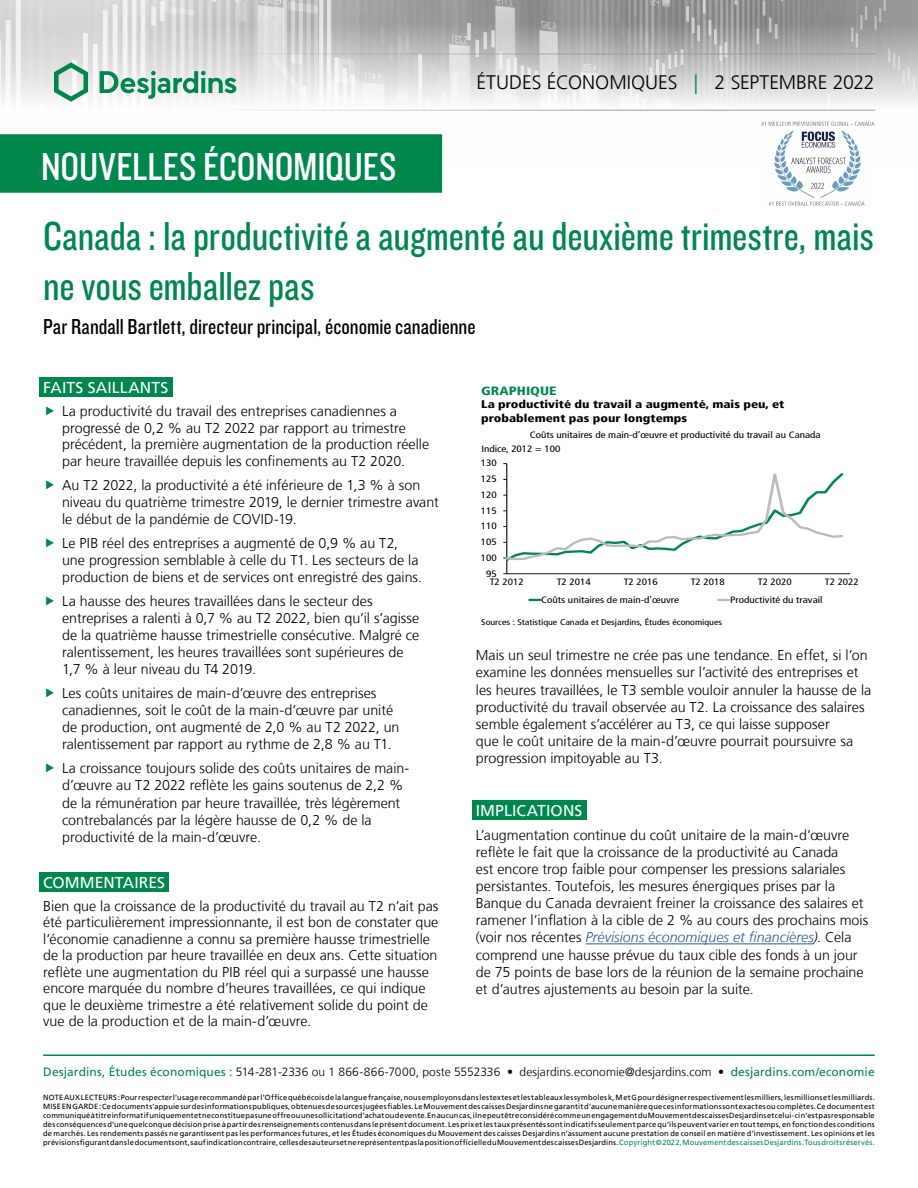
<style>
.page{position:relative;width:918px;height:1188px;background:#fff}
.page>*{position:absolute;margin:0;border:0;box-sizing:border-box;transform-origin:0 0}
.t1{font:42px/50.4px "Knockout 29 Junior Ltweight";color:#00874e}
.t2{font:40.5px "Knockout 29 Junior Ltweight";color:#fff}
.t3{font:22.5px "Knockout 29 Junior Ltweight";color:#000}
.t4{font:300 19.5px "Frutiger LT";letter-spacing:-.005em;color:#000}
.t5{font:15.75px "Frutiger LT";letter-spacing:.005em;color:#fff}
.t6{font:300 14.25px/17.1px "Frutiger LT";color:#000}
.t7{font:300 12px "Frutiger LT";letter-spacing:.005em;color:#000}
.t8{font:900 condensed 12px "Frutiger LT";color:#00874e;scale:1.2 1}
.t9{font:900 condensed 11.1px/13.2px "Frutiger LT";color:#000;scale:1.2 1}
.t10{font:condensed 9.15px/14px "Frutiger LT";color:#000;scale:1.2 1}
.t11{font:condensed 8.25px "Frutiger LT";color:#000;scale:1.2 1}
.t12{font:7.5px/9px "Frutiger LT";letter-spacing:.025em;color:#000;text-align:justify}
.s1{color:#00874e}
.s2{font-style:italic;color:#275b9b}
.s3{font-style:italic}
.s4{font-weight:400;color:#00874e}
</style>
<div class="page">
<img style="left:0;top:0;width:918px;height:164px">
<hr style="left:43px;top:54px;width:832px;height:1px;background:#9d9d9c">
<hr style="left:43px;top:110px;width:832px;height:1px;background:#9d9d9c">
<svg style="left:54px;top:62px;width:34px;height:40px"></svg>
<svg style="left:100px;top:71px;width:136px;height:28px"></svg>
<div style="left:0;top:135px;width:441px;height:57px;background:#00874e"></div>
<div style="left:0;top:134px;width:442px;height:59px;border:2px solid #00874e"></div>
<hr style="left:43px;top:1054px;width:832px;height:2px;background:#00874e">
<div style="left:39px;top:377px;width:133px;height:20px;background:#00874e"></div>
<div style="left:39px;top:872px;width:130px;height:20px;background:#00874e"></div>
<div style="left:472px;top:800px;width:114px;height:20px;background:#00874e"></div>
<hr style="left:586px;top:944px;width:228px;height:1px;background:#275b9b">
<hr style="left:506px;top:464px;width:1px;height:110px;background:#000">
<hr style="left:507px;top:573px;width:343px;height:1px;background:#000">
<svg style="left:503px;top:463px;width:341px;height:100px"></svg>
<svg style="left:530px;top:599px;width:10px;height:2px"></svg>
<svg style="left:718px;top:599px;width:11px;height:2px"></svg>
<img style="left:761px;top:121px;width:114px;height:85px">
<h2 class="t2" style="left:41px;top:140px;width:357px">NOUVELLES ÉCONOMIQUES</h2>
<h3 class="t4" style="left:476px;top:72px;width:400px">ÉTUDES ÉCONOMIQUES <span class="s1">|</span> 2 SEPTEMBRE 2022</h3>
<h1 class="t1" style="left:43px;top:209px;width:832px">Canada : la productivité a augmenté au deuxième trimestre, mais ne vous emballez pas</h1>
<h3 class="t3" style="left:43px;top:312px;width:434px">Par Randall Bartlett, directeur principal, économie canadienne</h3>
<p class="t5" style="left:43px;top:378px;width:127px">FAITS SAILLANTS</p>
<p class="t6" style="left:62px;top:404px;width:369px;line-height:16.5px">La productivité du travail des entreprises canadiennes a progressé de 0,2 % au T2 2022 par rapport au trimestre précédent, la première augmentation de la production réelle par heure travaillée depuis les confinements au T2 2020.</p>
<p class="t6" style="left:62px;top:477px;width:378px">Au T2 2022, la productivité a été inférieure de 1,3 % à son niveau du quatrième trimestre 2019, le dernier trimestre avant le début de la pandémie de COVID-19.</p>
<p class="t6" style="left:62px;top:535px;width:362px">Le PIB réel des entreprises a augmenté de 0,9 % au T2, une progression semblable à celle du T1. Les secteurs de la production de biens et de services ont enregistré des gains.</p>
<p class="t6" style="left:62px;top:593px;width:359px">La hausse des heures travaillées dans le secteur des entreprises a ralenti à 0,7 % au T2 2022, bien qu’il s’agisse de la quatrième hausse trimestrielle consécutive. Malgré ce ralentissement, les heures travaillées sont supérieures de 1,7 % à leur niveau du T4 2019.</p>
<p class="t6" style="left:62px;top:685px;width:339px">Les coûts unitaires de main-d’œuvre des entreprises canadiennes, soit le coût de la main-d’œuvre par unité de production, ont augmenté de 2,0 % au T2 2022, un ralentissement par rapport au rythme de 2,8 % au T1.</p>
<p class="t6" style="left:62px;top:760px;width:348px">La croissance toujours solide des coûts unitaires de main&shy;d’œuvre au T2 2022 reflète les gains soutenus de 2,2 % de la rémunération par heure travaillée, très légèrement contrebalancés par la légère hausse de 0,2 % de la productivité de la main-d’œuvre.</p>
<p class="t5" style="left:43px;top:873px;width:123px">COMMENTAIRES</p>
<p class="t6" style="left:43px;top:898px;width:397px;line-height:16.5px">Bien que la croissance de la productivité du travail au T2 n’ait pas été particulièrement impressionnante, il est bon de constater que l’économie canadienne a connu sa première hausse trimestrielle de la production par heure travaillée en deux ans. Cette situation reflète une augmentation du PIB réel qui a surpassé une hausse encore marquée du nombre d’heures travaillées, ce qui indique que le deuxième trimestre a été relativement solide du point de vue de la production et de la main-d’œuvre.</p>
<p class="t8" style="left:481px;top:384px;width:64px">GRAPHIQUE</p>
<p class="t9" style="left:481px;top:398px;width:254px">La productivité du travail a augmenté, mais peu, et probablement pas pour longtemps</p>
<p class="t10" style="left:481px;top:428px;width:284px;text-indent:49px">Coûts unitaires de main-d’œuvre et productivité du travail au Canada<br>Indice, 2012 = 100</p>
<p class="t10" style="left:481px;top:456px;width:15px">130</p>
<p class="t10" style="left:481px;top:472px;width:15px">125</p>
<p class="t10" style="left:481px;top:488px;width:15px">120</p>
<p class="t10" style="left:481px;top:504px;width:15px">115</p>
<p class="t10" style="left:481px;top:519px;width:15px">110</p>
<p class="t10" style="left:481px;top:535px;width:15px">105</p>
<p class="t10" style="left:481px;top:551px;width:15px">100</p>
<p class="t10" style="left:486px;top:566px;width:10px">95</p>
<p class="t10" style="left:490px;top:575px;width:30px">T2 2012</p>
<p class="t10" style="left:557px;top:575px;width:30px">T2 2014</p>
<p class="t10" style="left:624px;top:575px;width:30px">T2 2016</p>
<p class="t10" style="left:691px;top:575px;width:30px">T2 2018</p>
<p class="t10" style="left:758px;top:575px;width:30px">T2 2020</p>
<p class="t10" style="left:825px;top:575px;width:30px">T2 2022</p>
<p class="t10" style="left:541px;top:593px;width:116px">Coûts unitaires de main-d'œuvre</p>
<p class="t10" style="left:730px;top:593px;width:79px">Productivité du travail</p>
<p class="t11" style="left:481px;top:618px;width:202px">Sources : Statistique Canada et Desjardins, Études économiques</p>
<p class="t6" style="left:476px;top:647px;width:397px">Mais un seul trimestre ne crée pas une tendance. En effet, si l’on examine les données mensuelles sur l’activité des entreprises et les heures travaillées, le T3 semble vouloir annuler la hausse de la productivité du travail observée au T2. La croissance des salaires semble également s’accélérer au T3, ce qui laisse supposer<br>que le coût unitaire de la main-d’œuvre pourrait poursuivre sa progression impitoyable au T3.</p>
<p class="t5" style="left:476px;top:801px;width:108px">IMPLICATIONS</p>
<p class="t6" style="left:476px;top:827px;width:394px">L’augmentation continue du coût unitaire de la main-d’œuvre reflète le fait que la croissance de la productivité au Canada<br>est encore trop faible pour compenser les pressions salariales persistantes. Toutefois, les mesures énergiques prises par la Banque du Canada devraient freiner la croissance des salaires et ramener l’inflation à la cible de 2 % au cours des prochains mois (voir nos récentes <span class="s2">Prévisions économiques et financières</span><span class="s3">)</span>. Cela comprend une hausse prévue du taux cible des fonds à un jour de 75 points de base lors de la réunion de la semaine prochaine et d’autres ajustements au besoin par la suite.</p>
<p class="t7" style="left:43px;top:1065px;width:833px"><span class="s4">Desjardins, Études économiques :</span> 514‑281‑2336 ou 1 866‑866‑7000, poste 5552336 • desjardins.economie@desjardins.com • <span class="s4">desjardins.com/economie</span></p>
<p class="t12" style="left:43px;top:1093px;width:833px">NOTE AUX LECTEURS: Pour respecter l’usage recommandé par l’Office québécois de la langue française, nous employons dans les textes et les tableaux les symboles k, M et G pour désigner respectivement les milliers, les millions et les milliards.<br>MISE EN GARDE: Ce document s’appuie sur des informations publiques, obtenues de sources jugées fiables. Le Mouvement des caisses Desjardins ne garantit d’aucune manière que ces informations sont exactes ou complètes. Ce document est communiqué à titre informatif uniquement et ne constitue pas une offre ou une sollicitation d’achat ou de vente. En aucun cas, il ne peut être considéré comme un engagement du Mouvement des caisses Desjardins et celui-ci n’est pas responsable des conséquences d’une quelconque décision prise à partir des renseignements contenus dans le présent document. Les prix et les taux présentés sont indicatifs seulement parce qu’ils peuvent varier en tout temps, en fonction des conditions de marchés. Les rendements passés ne garantissent pas les performances futures, et les Études économiques du Mouvement des caisses Desjardins n’assument aucune prestation de conseil en matière d’investissement. Les opinions et les prévisions figurant dans le document sont, sauf indication contraire, celles des auteurs et ne représentent pas la position officielle du Mouvement des caisses Desjardins. <span class="s1">Copyright©2022, Mouvement des caisses Desjardins. Tous droits réservés.</span></p>
</div>
